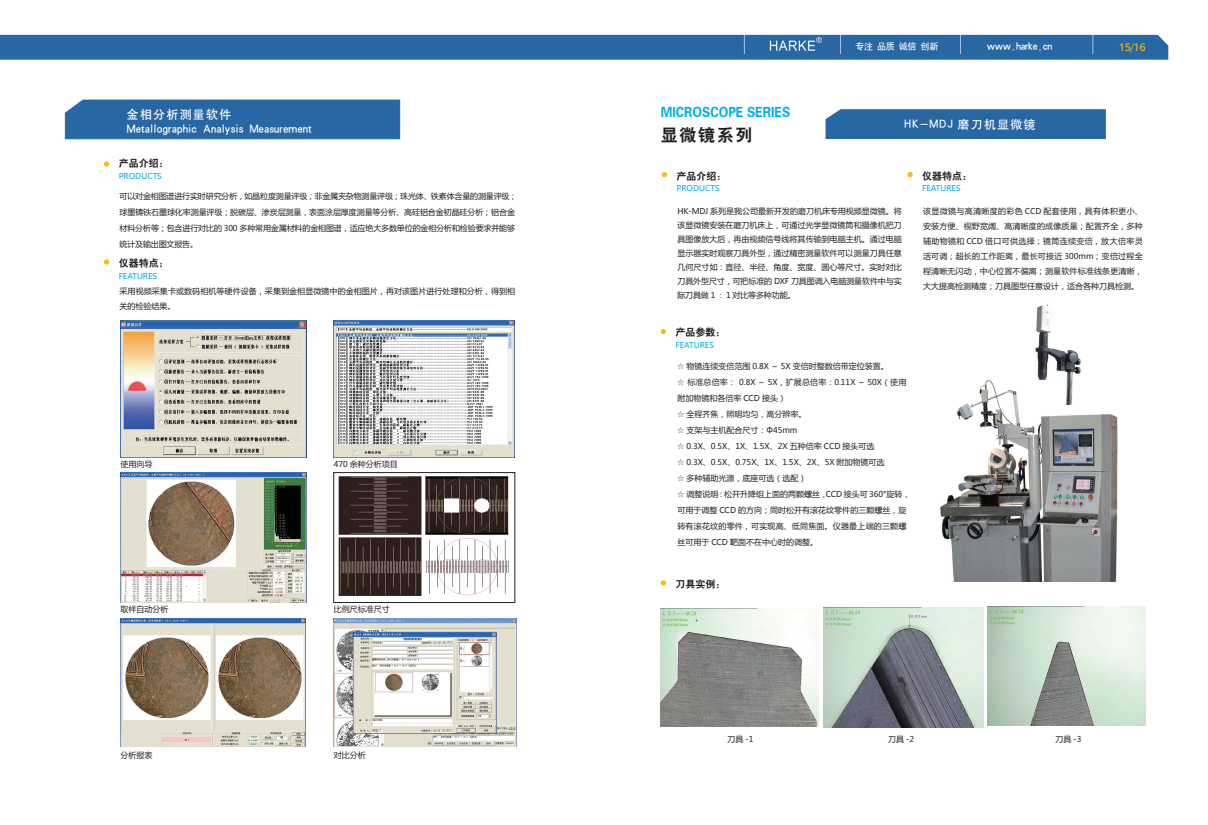
<style>
.page{position:relative;width:1208px;height:825px;background:#fff}
.page>*{position:absolute;margin:0;border:0;box-sizing:border-box;transform-origin:0 0}
.t1{font:17px "H Yb 2 gj";letter-spacing:.1em;color:#231f20}
.t2{font:14px "FZDHTJW GB1 0";color:#00aeef;scale:.89 1}
.t3{font:12px/14.4px "H Yb 1 gj";color:#fff}
.t4{font:12px "H Yb 1 gj";letter-spacing:.1em;color:#fff}
.t5{font:11px "H Yb 1 gj";letter-spacing:-.03em;color:#fff}
.t6{font:11px "Humanist 777 BT Roman B";color:#fcb814}
.t7{font:10px "H Yb 2 gj";color:#231f20}
.t8{font:9px "H Yb 1 gj";letter-spacing:-.03em;color:#fff}
.t9{font:8px/16px "Microsoft Ya Hei";color:#231f20}
.t10{font:8px "Microsoft Ya Hei";color:#00aeef}
</style>
<div class="page">
<img style="left:0;top:34px;width:1169px;height:26px">
<img style="left:764px;top:35px;width:60px;height:19px">
<img style="left:940px;top:380px;width:178px;height:202px">
<svg style="left:104px;top:161px;width:5px;height:6px"></svg>
<svg style="left:104px;top:259px;width:5px;height:6px"></svg>
<div style="left:65px;top:100px;width:335px;height:39px;background:#2767a4"></div>
<img style="left:120px;top:321px;width:186px;height:136px">
<img style="left:333px;top:321px;width:181px;height:136px">
<img style="left:120px;top:472px;width:186px;height:130px">
<img style="left:338px;top:476px;width:171px;height:120px">
<div style="left:333px;top:472px;width:182px;height:131px;border:1px solid #231f20"></div>
<img style="left:120px;top:618px;width:186px;height:128px">
<img style="left:333px;top:618px;width:183px;height:128px">
<svg style="left:662px;top:172px;width:5px;height:5px"></svg>
<svg style="left:907px;top:172px;width:5px;height:5px"></svg>
<div style="left:825px;top:109px;width:280px;height:30px;background:#2767a4"></div>
<svg style="left:660px;top:329px;width:6px;height:5px"></svg>
<svg style="left:660px;top:580px;width:6px;height:5px"></svg>
<img style="left:1020px;top:304px;width:72px;height:100px">
<img style="left:660px;top:608px;width:158px;height:118px">
<img style="left:824px;top:608px;width:159px;height:120px">
<img style="left:987px;top:607px;width:158px;height:118px">
<h3 class="t3" style="left:127px;top:107px;width:187px">金相分析测量软件<br>Metallographic Analysis Measurement</h3>
<p class="t7" style="left:119px;top:158px;width:51px">产品介绍：</p>
<p class="t10" style="left:119px;top:171px;width:45px">PRODUCTS</p>
<p class="t9" style="left:120px;top:188px;width:399px">可以对金相图谱进行实时研究分析，如晶粒度测量评级；非金属夹杂物测量评级；珠光体、铁素体含量的测量评级；球墨铸铁石墨球化率测量评级；脱碳层、渗炭层测量，表面涂层厚度测量等分析、高硅铝合金初晶硅分析；铝合金材料分析等；包含进行对比的 300 多种常用金属材料的金相图谱，适应绝大多数单位的金相分析和检验要求并能够统计及输出图文报告。</p>
<p class="t9" style="left:120px;top:283px;width:397px;line-height:15px">采用视频采集卡或数码相机等硬件设备，采集到金相显微镜中的金相图片，再对该图片进行处理和分析，得到相关的检验结果。</p>
<p class="t7" style="left:119px;top:258px;width:51px">仪器特点：</p>
<p class="t10" style="left:119px;top:271px;width:40px">FEATURES</p>
<p class="t9" style="left:120px;top:456px;width:34px">使用向导</p>
<p class="t9" style="left:334px;top:456px;width:66px">470 余种分析项目</p>
<p class="t9" style="left:120px;top:601px;width:49px">取样自动分析</p>
<p class="t9" style="left:334px;top:601px;width:57px">比例尺标准尺寸</p>
<p class="t9" style="left:120px;top:747px;width:33px">分析报表</p>
<p class="t9" style="left:334px;top:747px;width:33px">对比分析</p>
<h2 class="t2" style="left:660px;top:104px;width:147px">MICROSCOPE SERIES</h2>
<h1 class="t1" style="left:660px;top:126px;width:93px">显微镜系列</h1>
<p class="t7" style="left:676px;top:171px;width:51px">产品介绍：</p>
<p class="t10" style="left:676px;top:183px;width:45px">PRODUCTS</p>
<p class="t8" style="left:855px;top:41px;width:84px">专注 品质 诚信 创新</p>
<h3 class="t5" style="left:986px;top:41px;width:67px">www.harke.cn</h3>
<h3 class="t4" style="left:904px;top:118px;width:132px">HK-MDJ 磨刀机显微镜</h3>
<p class="t7" style="left:922px;top:171px;width:51px">仪器特点：</p>
<p class="t10" style="left:922px;top:183px;width:40px">FEATURES</p>
<h3 class="t6" style="left:1119px;top:40px;width:28px">15/16</h3>
<p class="t9" style="left:677px;top:204px;width:226px;line-height:14px;text-align:justify">HK-MDJ 系列是我公司最新开发的磨刀机床专用视频显微镜。将该显微镜安装在磨刀机床上，可通过光学显微镜筒和摄像机把刀具图像放大后，再由视频信号线将其传输到电脑主机。通过电脑显示器实时观察刀具外型，通过精密测量软件可以测量刀具任意几何尺寸如：直径、半径、角度、宽度、圆心等尺寸。实时对比刀具外型尺寸，可把标准的 DXF 刀具图调入电脑测量软件中与实际刀具做 1 ∶ 1 对比等多种功能。</p>
<p class="t9" style="left:923px;top:203px;width:221px;line-height:15px;text-align:justify">该显微镜与高清晰度的彩色 CCD 配套使用，具有体积更小、安装方便、视野宽阔、高清晰度的成像质量；配置齐全，多种辅助物镜和 CCD 借口可供选择；镜筒连续变倍，放大倍率灵活可调；超长的工作距离，最长可接近 300mm；变倍过程全程清晰无闪动，中心位置不偏离；测量软件标准线条更清晰，大大提高检测精度；刀具图型任意设计，适合各种刀具检测。</p>
<p class="t7" style="left:675px;top:327px;width:51px">产品参数：</p>
<p class="t10" style="left:675px;top:340px;width:40px">FEATURES</p>
<p class="t9" style="left:677px;top:358px;width:234px">☆ 物镜连续变倍范围 0.8X ～ 5X 变倍时整数倍带定位装置。<br>☆ 标准总倍率： 0.8X ～ 5X，扩展总倍率：0.11X ～ 50X（使用附加物镜和各倍率 CCD 接头）<br>☆ 全程齐焦，照明均匀，高分辨率。<br>☆ 支架与主机配合尺寸：Φ45mm<br>☆ 0.3X、0.5X、1X、1.5X、2X 五种倍率 CCD 接头可选<br>☆ 0.3X、0.5X、0.75X、1X、1.5X、2X、5X 附加物镜可选<br>☆ 多种辅助光源，底座可选（选配）<br>☆ 调整说明：松开升降组上面的两颗螺丝，CCD 接头可 360°旋转，可用于调整 CCD 的方向；同时松开有滚花纹零件的三颗螺丝，旋转有滚花纹的零件，可实现高、低同焦面。仪器最上端的三颗螺丝可用于 CCD 靶面不在中心时的调整。</p>
<p class="t7" style="left:675px;top:579px;width:51px">刀具实例：</p>
<p class="t9" style="left:727px;top:730px;width:28px">刀具 -1</p>
<p class="t9" style="left:888px;top:730px;width:28px">刀具 -2</p>
<p class="t9" style="left:1055px;top:730px;width:28px">刀具 -3</p>
</div>
